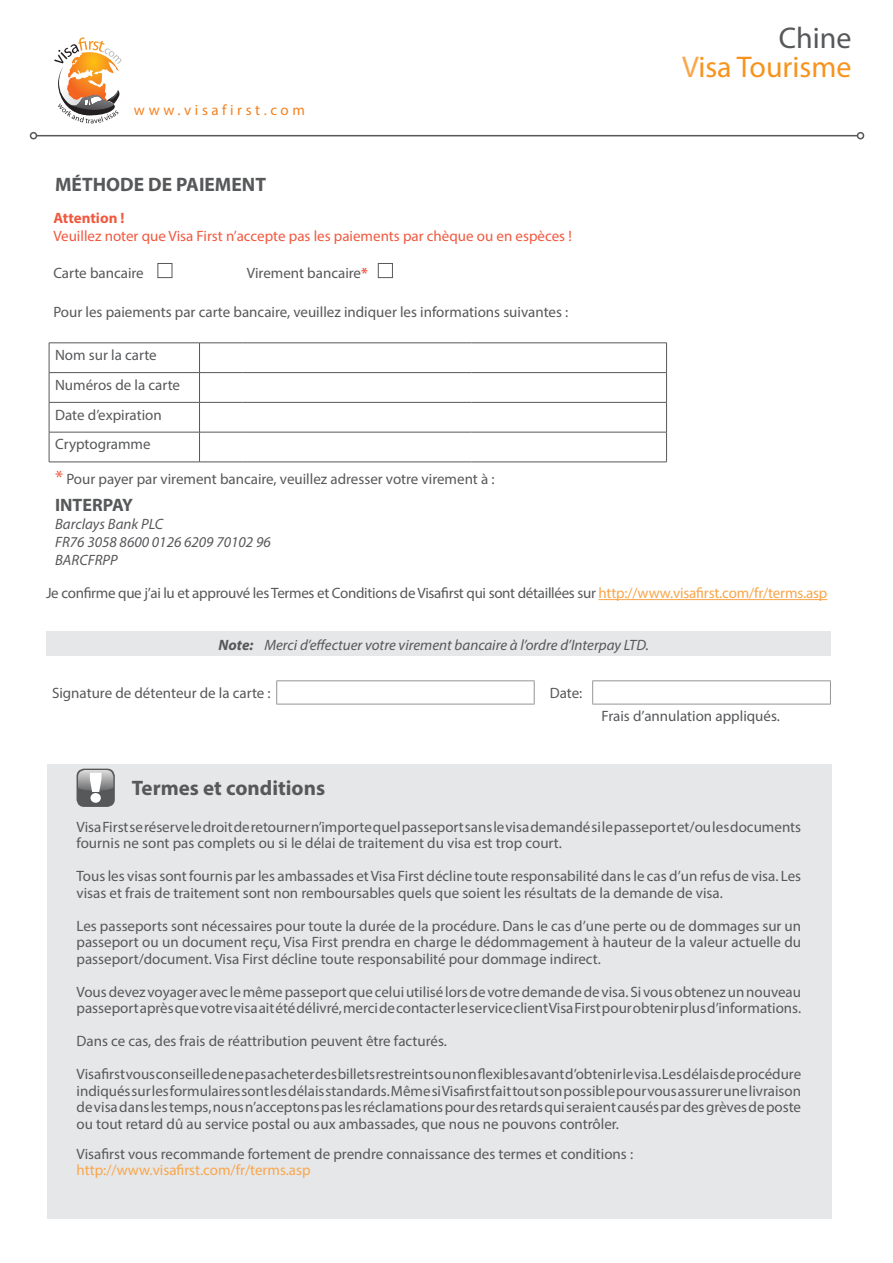
<style>
.page{position:relative;width:893px;height:1263px;background:#fff}
.page>*{position:absolute;margin:0;border:0;box-sizing:border-box;transform-origin:0 0}
.t1{font:30px/28.5px "Myriad Pro";color:#f7931d;text-align:right}
.t2{font:700 21px "Myriad Pro";color:#57585a}
.t3{font:700 19.5px "Myriad Pro";color:#57585a}
.t4{font:700 18px "Myriad Pro";color:#57585a}
.t5{font:15px/16.5px "Myriad Pro";color:#57585a}
.t6{font:15px "Myriad Pro";letter-spacing:-.02em;color:#57585a}
.t7{font:italic 15px "Myriad Pro";color:#57585a}
.t8{font:15px "Myriad Pro";color:#f05940}
.t9{font:15px "Myriad Pro";color:#f9a64a}
.t10{font:15px "Myriad Pro";letter-spacing:.235em;color:#f58220}
.t11{font:700 15px "Myriad Pro";color:#f05940}
.s1{color:#57585a}
.s2{color:#f9a64a}
.s3{font-weight:700;color:#f05940}
.s4{font-size:19.5px;color:#f05940}
.s5{font-weight:700}
</style>
<div class="page">
<svg style="left:54px;top:37px;width:68px;height:86px"></svg>
<hr style="left:37px;top:135px;width:820px;height:1px;background:#57585a">
<div style="left:857px;top:132px;width:7px;height:7px;border:2px solid #57585a;border-radius:50%"></div>
<div style="left:30px;top:132px;width:7px;height:7px;border:2px solid #57585a;border-radius:50%"></div>
<hr style="left:49px;top:343px;width:151px;height:1px;background:#57585a">
<hr style="left:49px;top:372px;width:151px;height:1px;background:#57585a">
<hr style="left:49px;top:402px;width:151px;height:1px;background:#57585a">
<svg style="left:49px;top:343px;width:1px;height:89px"></svg>
<hr style="left:49px;top:432px;width:151px;height:1px;background:#57585a">
<hr style="left:49px;top:432px;width:1px;height:30px;background:#57585a">
<hr style="left:49px;top:462px;width:151px;height:1px;background:#57585a">
<hr style="left:200px;top:343px;width:43px;height:1px;background:#57585a">
<hr style="left:243px;top:343px;width:229px;height:1px;background:#57585a">
<hr style="left:472px;top:343px;width:195px;height:1px;background:#57585a">
<hr style="left:200px;top:372px;width:43px;height:1px;background:#57585a">
<hr style="left:243px;top:372px;width:229px;height:1px;background:#57585a">
<hr style="left:472px;top:372px;width:195px;height:1px;background:#57585a">
<hr style="left:200px;top:402px;width:43px;height:1px;background:#57585a">
<svg style="left:199px;top:344px;width:1px;height:88px"></svg>
<hr style="left:243px;top:402px;width:229px;height:1px;background:#57585a">
<hr style="left:472px;top:402px;width:195px;height:1px;background:#57585a">
<hr style="left:200px;top:432px;width:43px;height:1px;background:#57585a">
<hr style="left:199px;top:432px;width:1px;height:30px;background:#57585a">
<hr style="left:243px;top:432px;width:229px;height:1px;background:#57585a">
<hr style="left:472px;top:432px;width:195px;height:1px;background:#57585a">
<hr style="left:200px;top:462px;width:43px;height:1px;background:#57585a">
<hr style="left:243px;top:462px;width:229px;height:1px;background:#57585a">
<hr style="left:472px;top:462px;width:195px;height:1px;background:#57585a">
<svg style="left:666px;top:344px;width:1px;height:88px"></svg>
<hr style="left:666px;top:432px;width:1px;height:30px;background:#57585a">
<div style="left:157px;top:263px;width:15px;height:15px;background:#fff;border:1px solid #57585a"></div>
<div style="left:378px;top:263px;width:15px;height:15px;background:#fff;border:1px solid #57585a"></div>
<hr style="left:598px;top:599px;width:229px;height:1px;background:#f9a64a">
<div style="left:46px;top:631px;width:784px;height:25px;background:#e6e7e9"></div>
<svg style="left:276px;top:681px;width:1px;height:23px"></svg>
<hr style="left:276px;top:680px;width:259px;height:1px;background:#939598">
<svg style="left:534px;top:681px;width:1px;height:23px"></svg>
<svg style="left:592px;top:681px;width:1px;height:23px"></svg>
<hr style="left:592px;top:680px;width:239px;height:1px;background:#939598">
<svg style="left:830px;top:681px;width:1px;height:23px"></svg>
<hr style="left:276px;top:704px;width:259px;height:1px;background:#939598">
<hr style="left:592px;top:704px;width:239px;height:1px;background:#939598">
<div style="left:47px;top:764px;width:785px;height:455px;background:#e6e7e9"></div>
<div style="left:77px;top:769px;width:38px;height:38px;background:#57585a;border-radius:8px"></div>
<svg style="left:78px;top:770px;width:35px;height:33px"></svg>
<p class="t10" style="left:134px;top:101px;width:172px">www.visafirst.com</p>
<h1 class="t1" style="left:682px;top:24px;width:171px"><span class="s1">Chine<br></span><span class="s2">V</span>isa Tourisme</h1>
<p class="t3" style="left:55px;top:171px;width:212px">MÉTHODE DE PAIEMENT</p>
<p class="t11" style="left:53px;top:208px;width:73px">Attention !</p>
<p class="t8" style="left:53px;top:226px;width:520px">Veuillez noter que Visa First n’accepte pas les paiements par chèque ou en espèces !</p>
<p class="t5" style="left:53px;top:264px;width:92px">Carte bancaire</p>
<p class="t5" style="left:247px;top:264px;width:122px">Virement bancaire<span class="s3">*</span></p>
<p class="t5" style="left:53px;top:303px;width:516px">Pour les paiements par carte bancaire, veuillez indiquer les informations suivantes :</p>
<p class="t5" style="left:55px;top:347px;width:103px">Nom sur la carte</p>
<p class="t5" style="left:55px;top:376px;width:126px">Numéros de la carte</p>
<p class="t5" style="left:55px;top:406px;width:108px">Date d’expiration</p>
<p class="t5" style="left:55px;top:436px;width:97px">Cryptogramme</p>
<p class="t5" style="left:55px;top:471px;width:441px"><span class="s4">*</span> Pour payer par virement bancaire, veuillez adresser votre virement à :</p>
<p class="t4" style="left:55px;top:493px;width:80px">INTERPAY</p>
<p class="t7" style="left:55px;top:515px;width:109px">Barclays Bank PLC</p>
<p class="t7" style="left:55px;top:533px;width:217px">FR76 3058 8600 0126 6209 70102 96</p>
<p class="t7" style="left:55px;top:551px;width:64px">BARCFRPP</p>
<p class="t6" style="left:46px;top:584px;width:783px">Je confirme que j’ai lu et approuvé les Termes et Conditions de Visafirst qui sont détaillées sur <span class="s2">http://www.visafirst.com/fr/terms.asp</span></p>
<p class="t7" style="left:218px;top:635px;width:432px"><span class="s5">Note:</span> Merci d’effectuer votre virement bancaire à l’ordre d’Interpay LTD.</p>
<p class="t5" style="left:52px;top:684px;width:220px">Signature de détenteur de la carte :</p>
<p class="t5" style="left:550px;top:684px;width:34px">Date:</p>
<p class="t5" style="left:601px;top:708px;width:180px">Frais d’annulation appliqués.</p>
<p class="t2" style="left:132px;top:774px;width:195px">Termes et conditions</p>
<p class="t5" style="left:77px;top:818px;width:726px">Visa First se réserve le droit de retourner n’importe quel passeport sans le visa demandé si le passeport et/ou les documents fournis ne sont pas complets ou si le délai de traitement du visa est trop court.</p>
<p class="t5" style="left:77px;top:868px;width:726px">Tous les visas sont fournis par les ambassades et Visa First décline toute responsabilité dans le cas d’un refus de visa. Les visas et frais de traitement sont non remboursables quels que soient les résultats de la demande de visa.</p>
<p class="t5" style="left:77px;top:917px;width:726px;text-align:justify">Les passeports sont nécessaires pour toute la durée de la procédure. Dans le cas d’une perte ou de dommages sur un passeport ou un document reçu, Visa First prendra en charge le dédommagement à hauteur de la valeur actuelle du passeport/document. Visa First décline toute responsabilité pour dommage indirect.</p>
<p class="t5" style="left:77px;top:983px;width:726px">Vous devez voyager avec le même passeport que celui utilisé lors de votre demande de visa. Si vous obtenez un nouveau passeport après que votre visa ait été délivré, merci de contacter le service client Visa First pour obtenir plus d’informations.</p>
<p class="t5" style="left:77px;top:1033px;width:372px">Dans ce cas, des frais de réattribution peuvent être facturés.</p>
<p class="t5" style="left:77px;top:1066px;width:726px;text-align:justify">Visafirst vous conseille de ne pas acheter des billets restreints ou non flexibles avant d’obtenir le visa. Les délais de procédure indiqués sur les formulaires sont les délais standards. Même si Visafirst fait tout son possible pour vous assurer une livraison de visa dans les temps, nous n’acceptons pas les réclamations pour des retards qui seraient causés par des grèves de poste ou tout retard dû au service postal ou aux ambassades, que nous ne pouvons contrôler.</p>
<p class="t5" style="left:77px;top:1145px;width:558px">Visafirst vous recommande fortement de prendre connaissance des termes et conditions :</p>
<p class="t9" style="left:77px;top:1161px;width:236px">http://www.visafirst.com/fr/terms.asp</p>
</div>
